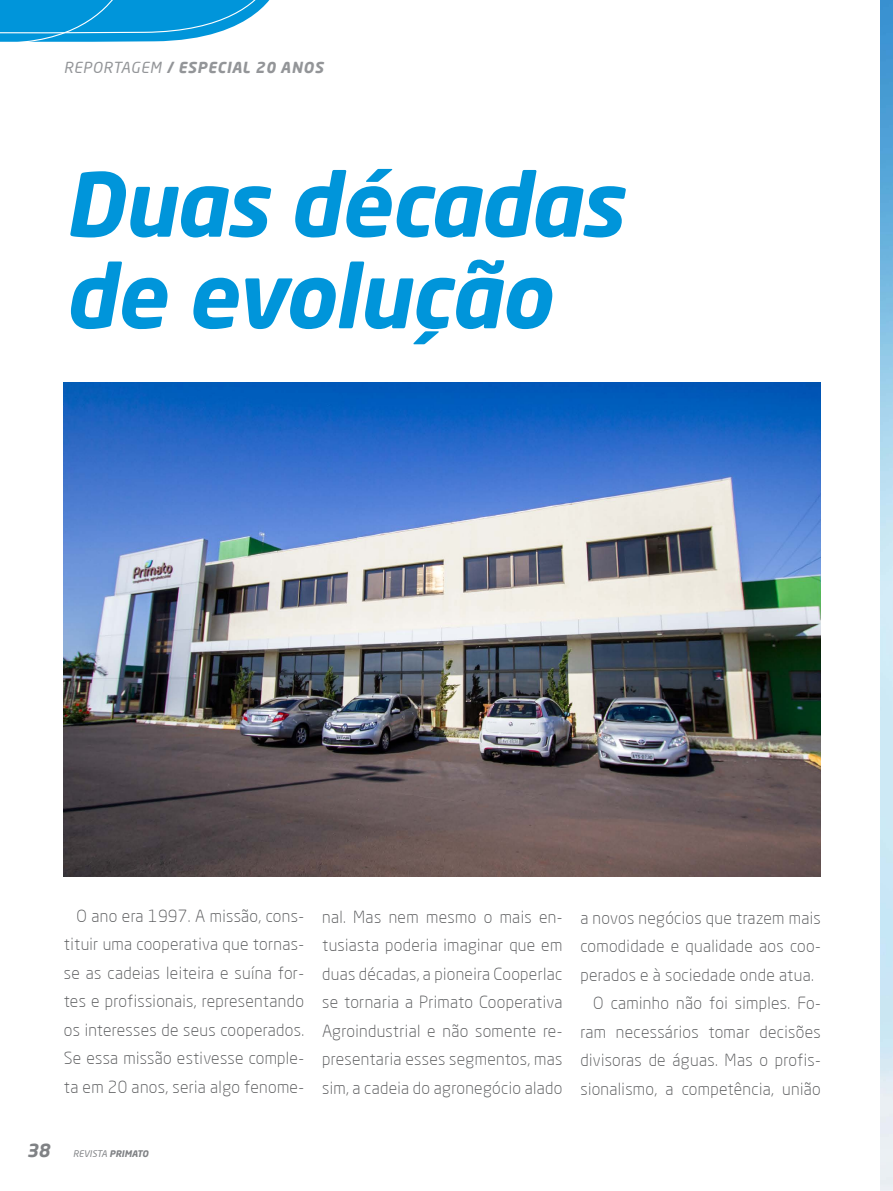
<style>
.page{position:relative;width:893px;height:1191px;background:#fff}
.page>*{position:absolute;margin:0;border:0;box-sizing:border-box;transform-origin:0 0}
.t1{font:italic 700 87px/91.5px "Neo Sans Pro";letter-spacing:-.01em;color:#0095da}
.t2{font:italic 700 18px "Neo Sans Pro";color:#808285}
.t3{font:300 16.5px/28.5px "Neo Sans Pro";letter-spacing:.02em;color:#58595b;text-align:justify}
.t4{font:italic 700 15px "Neo Sans Pro";letter-spacing:.05em;color:#939598}
.t5{font:italic 9px "Neo Sans Pro";color:#808285}
.s1{font-weight:400}
.s2{font-weight:700}
</style>
<div class="page">
<img style="left:880px;top:0;width:13px;height:1191px">
<svg style="left:0;top:0;width:270px;height:42px;background:#29a6df"></svg>
<img style="left:64px;top:383px;width:757px;height:493px">
<p class="t4" style="left:64px;top:58px;width:261px"><span class="s1">REPORTAGEM</span> / ESPECIAL 20 ANOS</p>
<h1 class="t1" style="left:64px;top:156px;width:560px">Duas décadas de evolução</h1>
<p class="t3" style="left:64px;top:901px;width:242px;text-indent:13px">O ano era 1997. A missão, cons&shy;tituir uma cooperativa que tornas&shy;se as cadeias leiteira e suína for&shy;tes e profissionais, representando os interesses de seus cooperados.<br>Se essa missão estivesse comple&shy;ta em 20 anos, seria algo fenome-</p>
<p class="t3" style="left:322px;top:902px;width:242px">nal. Mas nem mesmo o mais en&shy;tusiasta poderia imaginar que em duas décadas, a pioneira Cooperlac se tornaria a Primato Cooperativa Agroindustrial e não somente re&shy;presentaria esses segmentos, mas sim, a cadeia do agronegócio alado</p>
<p class="t3" style="left:580px;top:903px;width:242px">a novos negócios que trazem mais</p>
<p class="t3" style="left:580px;top:931px;width:242px">comodidade e qualidade aos coo-</p>
<p class="t3" style="left:580px;top:960px;width:235px">perados e à sociedade onde atua.</p>
<p class="t3" style="left:593px;top:988px;width:229px">O caminho não foi simples. Fo-</p>
<p class="t3" style="left:580px;top:1017px;width:242px">ram necessários tomar decisões</p>
<p class="t3" style="left:580px;top:1045px;width:242px">divisoras de águas. Mas o profis-</p>
<p class="t3" style="left:580px;top:1074px;width:242px">sionalismo, a competência, união</p>
<p class="t2" style="left:27px;top:1138px;width:25px">38</p>
<p class="t5" style="left:73px;top:1148px;width:77px">REVISTA <span class="s2">PRIMATO</span></p>
</div>
